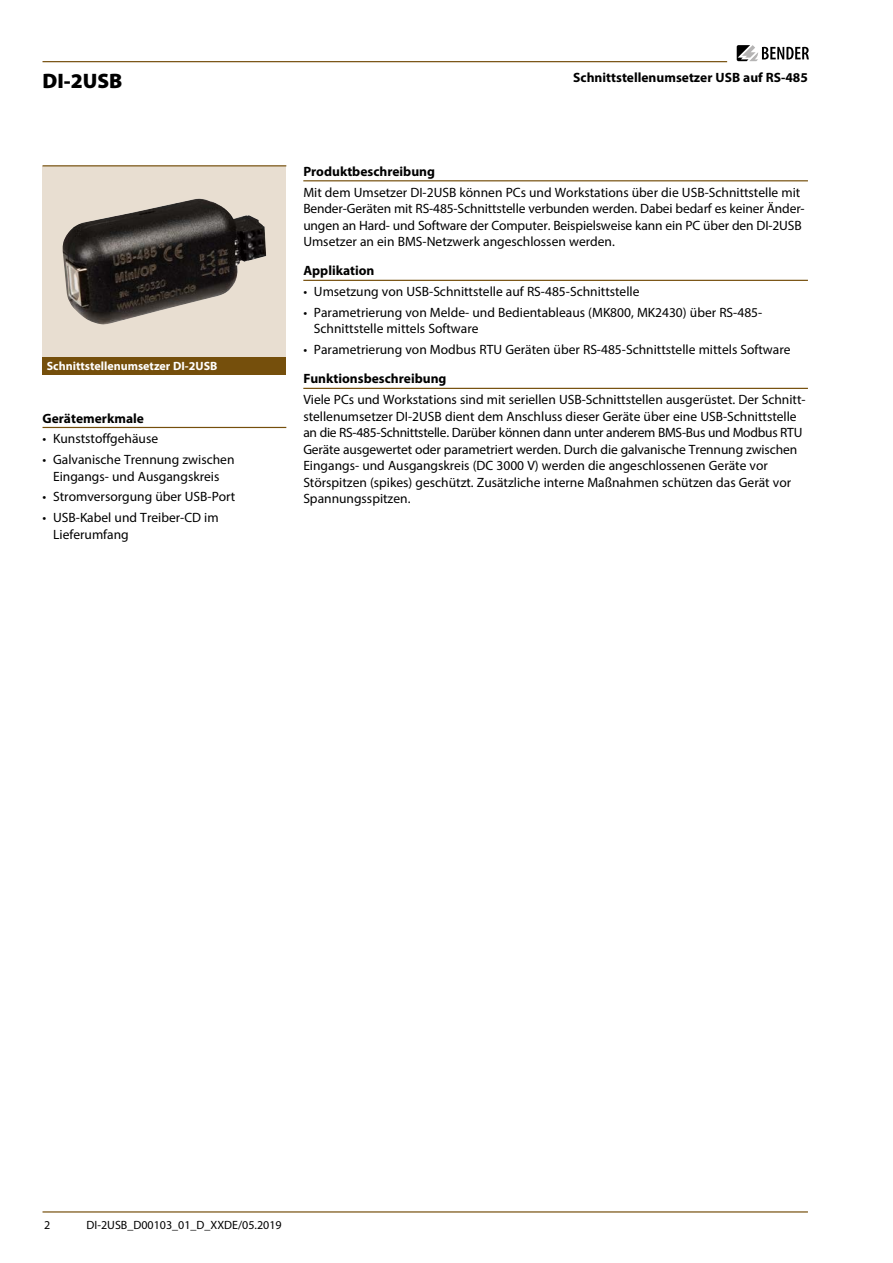
<style>
.page{position:relative;width:893px;height:1263px;background:#fff}
.page>*{position:absolute;margin:0;border:0;box-sizing:border-box;transform-origin:0 0}
.t1{font:900 21px "Myriad Pro";color:#000}
.t2{font:13.5px/16.5px "Myriad Pro";color:#000}
.t3{font:700 13.5px "Myriad Pro";color:#000}
.t4{font:12px "Myriad Pro";color:#000}
.t5{font:700 12px "Myriad Pro";color:#fff}
</style>
<div class="page">
<hr style="left:43px;top:61px;width:684px;height:1px;background:#754f0c">
<hr style="left:43px;top:1211px;width:765px;height:1px;background:#754f0c">
<svg style="left:737px;top:45px;width:72px;height:16px"></svg>
<div style="left:43px;top:166px;width:243px;height:191px;background:#e8ded1"></div>
<img style="left:63px;top:199px;width:203px;height:126px">
<hr style="left:303px;top:180px;width:505px;height:1px;background:#754f0c">
<hr style="left:303px;top:280px;width:505px;height:1px;background:#754f0c">
<hr style="left:303px;top:388px;width:505px;height:1px;background:#754f0c">
<hr style="left:43px;top:427px;width:243px;height:1px;background:#754f0c">
<div style="left:43px;top:357px;width:243px;height:17px;background:#754f0c"></div>
<hr style="left:43px;top:165px;width:243px;height:1px;background:#754f0c">
<h1 class="t1" style="left:43px;top:69px;width:81px">DI-2USB</h1>
<p class="t3" style="left:573px;top:69px;width:236px">Schnittstellenumsetzer USB auf RS-485</p>
<p class="t5" style="left:47px;top:358px;width:172px">Schnittstellenumsetzer DI-2USB</p>
<p class="t3" style="left:43px;top:409px;width:103px">Gerätemerkmale</p>
<p class="t2" style="left:43px;top:430px;width:117px">• Kunststoffgehäuse</p>
<p class="t2" style="left:43px;top:451px;width:193px;text-align:center">• Galvanische Trennung zwischen<br>Eingangs- und Ausgangskreis</p>
<p class="t2" style="left:43px;top:488px;width:194px">• Stromversorgung über USB-Port</p>
<p class="t2" style="left:53px;top:509px;width:167px;text-indent:-11px">• USB-Kabel und Treiber-CD im<br>Lieferumfang</p>
<p class="t3" style="left:303px;top:163px;width:133px">Produktbeschreibung</p>
<p class="t2" style="left:303px;top:184px;width:502px">Mit dem Umsetzer DI-2USB können PCs und Workstations über die USB-Schnittstelle mit Bender-Geräten mit RS-485-Schnittstelle verbunden werden. Dabei bedarf es keiner Änder&shy;ungen an Hard- und Software der Computer. Beispielsweise kann ein PC über den DI-2USB Umsetzer an ein BMS-Netzwerk angeschlossen werden.</p>
<p class="t3" style="left:303px;top:262px;width:73px">Applikation</p>
<p class="t2" style="left:303px;top:283px;width:338px">• Umsetzung von USB-Schnittstelle auf RS-485-Schnittstelle</p>
<p class="t2" style="left:314px;top:304px;width:450px;text-indent:-11px">• Parametrierung von Melde- und Bedientableaus (MK800, MK2430) über RS-485-<br>Schnittstelle mittels Software</p>
<p class="t2" style="left:303px;top:341px;width:489px">• Parametrierung von Modbus RTU Geräten über RS-485-Schnittstelle mittels Software</p>
<p class="t3" style="left:303px;top:370px;width:145px">Funktionsbeschreibung</p>
<p class="t2" style="left:303px;top:391px;width:503px">Viele PCs und Workstations sind mit seriellen USB-Schnittstellen ausgerüstet. Der Schnitt&shy;stellenumsetzer DI-2USB dient dem Anschluss dieser Geräte über eine USB-Schnittstelle an die RS-485-Schnittstelle. Darüber können dann unter anderem BMS-Bus und Modbus RTU Geräte ausgewertet oder parametriert werden. Durch die galvanische Trennung zwischen Eingangs- und Ausgangskreis (DC 3000 V) werden die angeschlossenen Geräte vor Störspitzen (spikes) geschützt. Zusätzliche interne Maßnahmen schützen das Gerät vor Spannungsspitzen.</p>
<p class="t4" style="left:44px;top:1217px;width:8px">2</p>
<p class="t4" style="left:87px;top:1217px;width:197px">DI-2USB_D00103_01_D_XXDE/05.2019</p>
</div>
